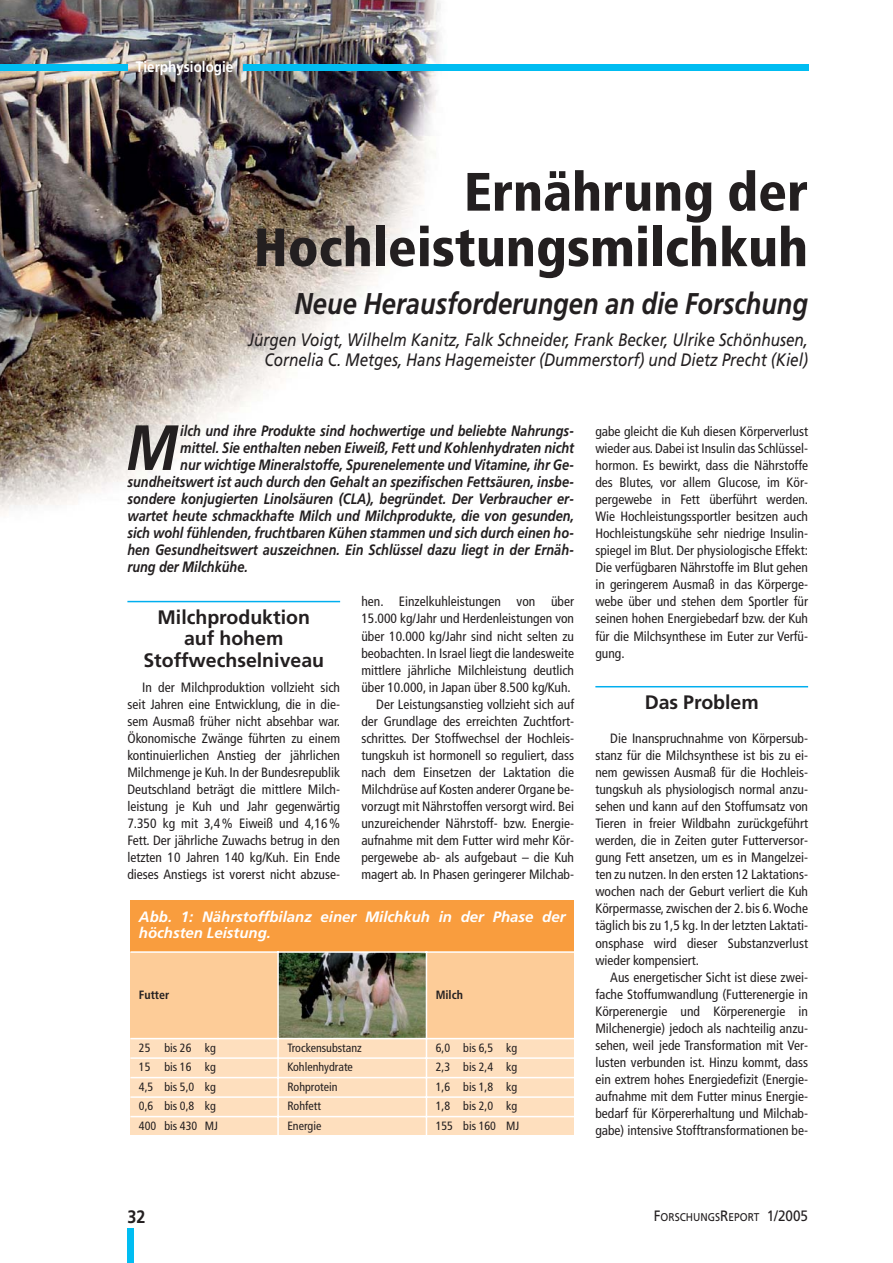
<style>
.page{position:relative;width:893px;height:1263px;background:#fff}
.page>*{position:absolute;margin:0;border:0;box-sizing:border-box;transform-origin:0 0}
.t1{font:italic 700 63.9px "Frutiger";color:#231f20;scale:.85 1}
.t2{font:900 condensed 54px/55.5px "Frutiger";color:#231f20;text-align:right}
.t3{font:italic 700 30px "Frutiger";color:#231f20;scale:.85 1}
.t4{font:700 19.5px/21.8px "Frutiger";color:#231f20;text-align:center}
.t5{font:italic 18px/19.5px "Frutiger";color:#231f20;text-align:right;scale:.85 1}
.t6{font:700 18px "Frutiger";color:#231f20;scale:.9 1}
.t7{font:italic 700 15px "Frutiger";color:#231f20;scale:.85 1}
.t8{font:italic 700 15px/16.5px "Frutiger";color:#fff}
.t9{font:700 15px "Frutiger";color:#fff;scale:.9 1}
.t10{font:condensed 13.5px/17.1px "Frutiger";color:#231f20;text-align:justify}
.t11{font:condensed 12px "Frutiger";color:#231f20}
.t12{font:700 condensed 12px "Frutiger";color:#231f20}
.t13{font:11.25px "Frutiger";color:#231f20;scale:.9 1}
.s1{font-size:15px}
</style>
<div class="page">
<img style="left:0;top:0;width:457px;height:513px">
<div style="left:243px;top:64px;width:565px;height:6px;background:#00bdf2"></div>
<div style="left:0;top:64px;width:127px;height:6px;background:#00bdf2"></div>
<div style="left:127px;top:1229px;width:7px;height:34px;background:#00bdf2"></div>
<hr style="left:127px;top:601px;width:213px;height:1px;background:#00aeef">
<hr style="left:595px;top:686px;width:213px;height:1px;background:#00aeef">
<div style="left:130px;top:900px;width:444px;height:52px;background:#f99d3e"></div>
<div style="left:130px;top:952px;width:148px;height:87px;background:#fdcc98"></div>
<img style="left:279px;top:953px;width:146px;height:85px">
<div style="left:426px;top:952px;width:148px;height:87px;background:#fdcc98"></div>
<div style="left:130px;top:1039px;width:148px;height:19px;background:#fedfbe"></div>
<div style="left:278px;top:1039px;width:148px;height:19px;background:#fedfbe"></div>
<div style="left:426px;top:1039px;width:148px;height:19px;background:#fedfbe"></div>
<div style="left:130px;top:1058px;width:148px;height:20px;background:#fedfbe"></div>
<div style="left:278px;top:1058px;width:148px;height:20px;background:#fedfbe"></div>
<div style="left:426px;top:1058px;width:148px;height:20px;background:#fedfbe"></div>
<div style="left:130px;top:1078px;width:148px;height:19px;background:#fedfbe"></div>
<div style="left:278px;top:1078px;width:148px;height:19px;background:#fedfbe"></div>
<div style="left:426px;top:1078px;width:148px;height:19px;background:#fedfbe"></div>
<div style="left:130px;top:1097px;width:148px;height:20px;background:#fedfbe"></div>
<div style="left:278px;top:1097px;width:148px;height:20px;background:#fedfbe"></div>
<div style="left:426px;top:1097px;width:148px;height:20px;background:#fedfbe"></div>
<div style="left:130px;top:1117px;width:148px;height:18px;background:#fedfbe"></div>
<div style="left:278px;top:1117px;width:148px;height:18px;background:#fedfbe"></div>
<div style="left:426px;top:1117px;width:148px;height:18px;background:#fedfbe"></div>
<hr style="left:277px;top:951px;width:2px;height:184px;background:#fff">
<hr style="left:425px;top:951px;width:2px;height:184px;background:#fff">
<hr style="left:130px;top:951px;width:444px;height:2px;background:#fff">
<hr style="left:130px;top:1038px;width:444px;height:1px;background:#fff">
<hr style="left:130px;top:1057px;width:444px;height:2px;background:#fff">
<hr style="left:130px;top:1077px;width:444px;height:1px;background:#fff">
<hr style="left:130px;top:1096px;width:444px;height:2px;background:#fff">
<hr style="left:130px;top:1116px;width:444px;height:1px;background:#fff">
<p class="t9" style="left:136px;top:61px;width:110px">Tierphysiologie</p>
<h2 class="t2" style="left:254px;top:168px;width:556px">Ernährung der<br>Hochleistungsmilchkuh</h2>
<h3 class="t3" style="left:294px;top:292px;width:605px">Neue Herausforderungen an die Forschung</h3>
<h3 class="t5" style="left:248px;top:332px;width:660px">Jürgen Voigt, Wilhelm Kanitz, Falk Schneider, Frank Becker, Ulrike Schönhusen,<br>Cornelia C. Metges, Hans Hagemeister (Dummerstorf) und Dietz Precht (Kiel)</h3>
<h1 class="t1" style="left:126px;top:422px;width:62px">M</h1>
<p class="t7" style="left:180px;top:425px;width:465px">ilch und ihre Produkte sind hochwertige und beliebte Nahrungs-</p>
<p class="t7" style="left:180px;top:442px;width:465px">mittel. Sie enthalten neben Eiweiß, Fett und Kohlenhydraten nicht</p>
<p class="t7" style="left:180px;top:459px;width:465px">nur wichtige Mineralstoffe, Spurenelemente und Vitamine, ihr Ge-</p>
<p class="t7" style="left:127px;top:476px;width:527px">sundheitswert ist auch durch den Gehalt an spezifischen Fettsäuren, insbe-</p>
<p class="t7" style="left:127px;top:493px;width:527px">sondere konjugierten Linolsäuren (CLA), begründet. Der Verbraucher er-</p>
<p class="t7" style="left:127px;top:510px;width:527px">wartet heute schmackhafte Milch und Milchprodukte, die von gesunden,</p>
<p class="t7" style="left:127px;top:527px;width:527px">sich wohl fühlenden, fruchtbaren Kühen stammen und sich durch einen ho-</p>
<p class="t7" style="left:127px;top:544px;width:527px">hen Gesundheitswert auszeichnen. Ein Schlüssel dazu liegt in der Ernäh-</p>
<p class="t7" style="left:127px;top:561px;width:143px">rung der Milchkühe.</p>
<h3 class="t4" style="left:143px;top:607px;width:182px">Milchproduktion auf hohem<br>Stoffwechselniveau</h3>
<p class="t10" style="left:127px;top:680px;width:214px;text-indent:15px">In der Milchproduktion vollzieht sich seit Jahren eine Entwicklung, die in die&shy;sem Ausmaß früher nicht absehbar war.<br>Ökonomische Zwänge führten zu einem kontinuierlichen Anstieg der jährlichen Milchmenge je Kuh. In der Bundesrepublik Deutschland beträgt die mittlere Milch&shy;leistung je Kuh und Jahr gegenwärtig 7.350 kg mit 3,4 % Eiweiß und 4,16 % Fett. Der jährliche Zuwachs betrug in den letzten 10 Jahren 140 kg/Kuh. Ein Ende dieses Anstiegs ist vorerst nicht abzuse-</p>
<p class="t10" style="left:361px;top:594px;width:214px;text-align:right">hen. Einzelkuhleistungen von über 15.000 kg/Jahr und Herdenleistungen von über 10.000 kg/Jahr sind nicht selten zu beobachten. In Israel liegt die landesweite mittlere jährliche Milchleistung deutlich über 10.000, in Japan über 8.500 kg/Kuh.<br>Der Leistungsanstieg vollzieht sich auf der Grundlage des erreichten Zuchtfort&shy;schrittes. Der Stoffwechsel der Hochleis&shy;tungskuh ist hormonell so reguliert, dass nach dem Einsetzen der Laktation die Milchdrüse auf Kosten anderer Organe be&shy;vorzugt mit Nährstoffen versorgt wird. Bei unzureichender Nährstoff- bzw. Energie&shy;aufnahme mit dem Futter wird mehr Kör&shy;pergewebe ab- als aufgebaut – die Kuh magert ab. In Phasen geringerer Milchab-</p>
<p class="t8" style="left:139px;top:909px;width:428px">Abb. 1: Nährstoffbilanz einer Milchkuh in der Phase der höchsten Leistung.</p>
<p class="t12" style="left:139px;top:990px;width:32px">Futter</p>
<p class="t12" style="left:435px;top:990px;width:29px">Milch</p>
<p class="t11" style="left:139px;top:1043px;width:78px">25 bis 26 kg</p>
<p class="t11" style="left:287px;top:1043px;width:76px">Trockensubstanz</p>
<p class="t11" style="left:435px;top:1043px;width:83px">6,0 bis 6,5 kg</p>
<p class="t11" style="left:139px;top:1062px;width:78px">15 bis 16 kg</p>
<p class="t11" style="left:287px;top:1062px;width:67px">Kohlenhydrate</p>
<p class="t11" style="left:435px;top:1062px;width:83px">2,3 bis 2,4 kg</p>
<p class="t11" style="left:139px;top:1082px;width:78px">4,5 bis 5,0 kg</p>
<p class="t11" style="left:287px;top:1082px;width:52px">Rohprotein</p>
<p class="t11" style="left:435px;top:1082px;width:83px">1,6 bis 1,8 kg</p>
<p class="t11" style="left:139px;top:1101px;width:78px">0,6 bis 0,8 kg</p>
<p class="t11" style="left:287px;top:1101px;width:35px">Rohfett</p>
<p class="t11" style="left:435px;top:1101px;width:83px">1,8 bis 2,0 kg</p>
<p class="t11" style="left:139px;top:1121px;width:80px">400 bis 430 MJ</p>
<p class="t11" style="left:287px;top:1121px;width:35px">Energie</p>
<p class="t11" style="left:435px;top:1121px;width:85px">155 bis 160 MJ</p>
<p class="t10" style="left:595px;top:424px;width:214px">gabe gleicht die Kuh diesen Körperverlust wieder aus. Dabei ist Insulin das Schlüssel&shy;hormon. Es bewirkt, dass die Nährstoffe des Blutes, vor allem Glucose, im Kör&shy;pergewebe in Fett überführt werden.<br>Wie Hochleistungssportler besitzen auch Hochleistungskühe sehr niedrige Insulin&shy;spiegel im Blut. Der physiologische Effekt:<br>Die verfügbaren Nährstoffe im Blut gehen in geringerem Ausmaß in das Körperge&shy;webe über und stehen dem Sportler für seinen hohen Energiebedarf bzw. der Kuh für die Milchsynthese im Euter zur Verfü&shy;gung.</p>
<h3 class="t4" style="left:644px;top:693px;width:116px">Das Problem</h3>
<p class="t10" style="left:595px;top:731px;width:214px;text-indent:15px">Die Inanspruchnahme von Körpersub&shy;stanz für die Milchsynthese ist bis zu ei&shy;nem gewissen Ausmaß für die Hochleis&shy;tungskuh als physiologisch normal anzu&shy;sehen und kann auf den Stoffumsatz von Tieren in freier Wildbahn zurückgeführt werden, die in Zeiten guter Futterversor&shy;gung Fett ansetzen, um es in Mangelzei&shy;ten zu nutzen. In den ersten 12 Laktations&shy;wochen nach der Geburt verliert die Kuh Körpermasse, zwischen der 2. bis 6.Woche täglich bis zu 1,5 kg. In der letzten Laktati&shy;onsphase wird dieser Substanzverlust wieder kompensiert.</p>
<p class="t10" style="left:595px;top:969px;width:214px;text-indent:15px">Aus energetischer Sicht ist diese zwei&shy;fache Stoffumwandlung (Futterenergie in Körperenergie und Körperenergie in Milchenergie) jedoch als nachteilig anzu&shy;sehen, weil jede Transformation mit Ver&shy;lusten verbunden ist. Hinzu kommt, dass ein extrem hohes Energiedefizit (Energie&shy;aufnahme mit dem Futter minus Energie&shy;bedarf für Körpererhaltung und Milchab&shy;gabe) intensive Stofftransformationen be-</p>
<h3 class="t6" style="left:127px;top:1210px;width:22px">32</h3>
<p class="t13" style="left:654px;top:1213px;width:173px"><span class="s1">F</span>ORSCHUNGS<span class="s1">R</span>EPORT <span class="s1">1/2005</span></p>
</div>
